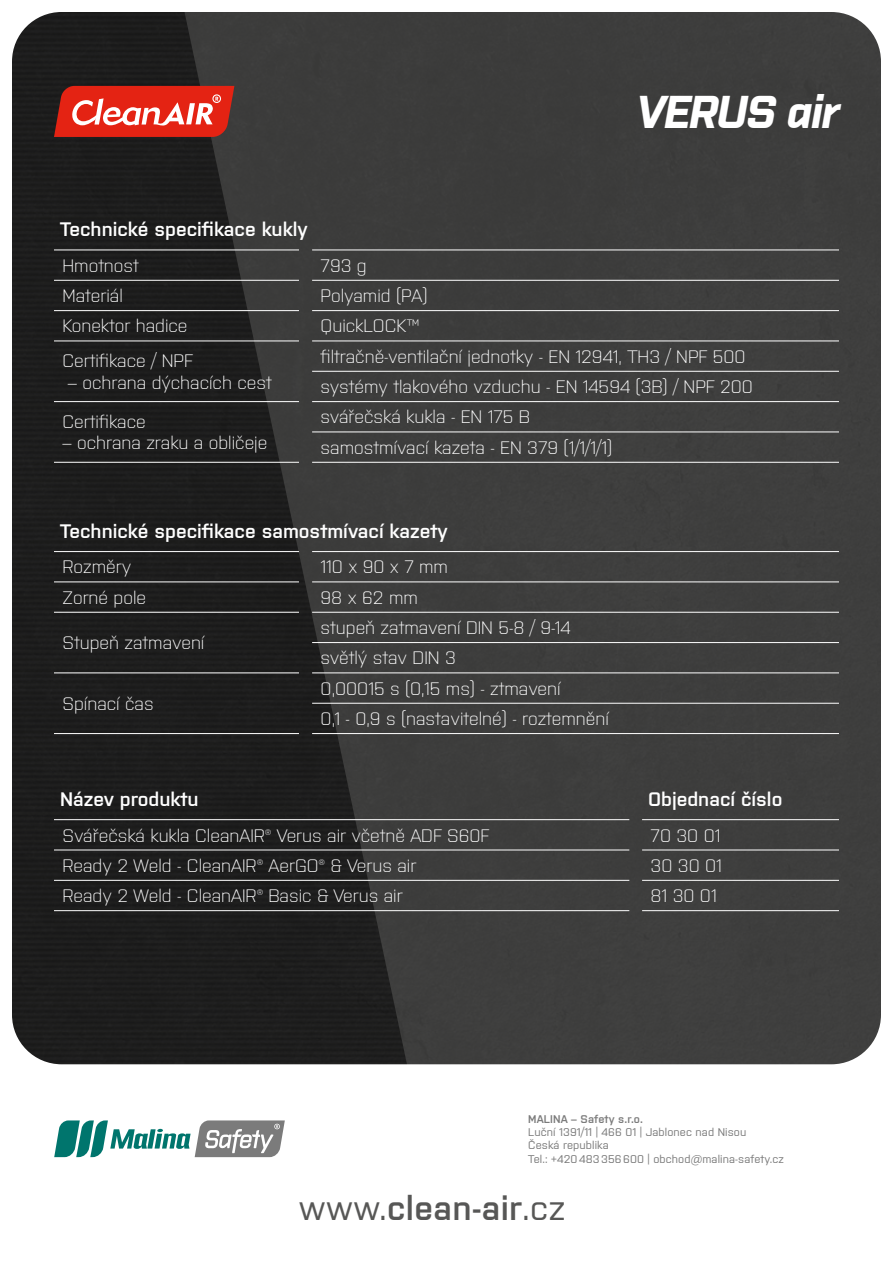
<style>
.page{position:relative;width:893px;height:1263px;background:#fff}
.page>*{position:absolute;margin:0;border:0;box-sizing:border-box;transform-origin:0 0}
.t1{font:italic 700 45.9px "Purista";letter-spacing:-.04em;color:#fff}
.t2{font:600 34.05px "Purista";letter-spacing:.01em;color:#575756}
.t3{font:600 19.5px "Purista";color:#fff}
.t4{font:300 18px/30.3px "Purista";color:#fff}
.t5{font:500 11.1px/13.4px "Purista";letter-spacing:.01em;color:#7b7b7b}
.t6{font:600 11.1px "Purista";letter-spacing:.01em;color:#7b7b7b}
.s1{font-weight:500}
</style>
<div class="page">
<img style="left:13px;top:13px;width:867px;height:1050px">
<hr style="left:54px;top:250px;width:245px;height:1px;background:#fff">
<hr style="left:312px;top:250px;width:527px;height:1px;background:#fff">
<hr style="left:54px;top:280px;width:245px;height:1px;background:#fff">
<hr style="left:312px;top:280px;width:527px;height:1px;background:#fff">
<hr style="left:54px;top:310px;width:245px;height:1px;background:#fff">
<hr style="left:312px;top:310px;width:527px;height:1px;background:#fff">
<hr style="left:54px;top:341px;width:245px;height:1px;background:#fff">
<hr style="left:312px;top:341px;width:527px;height:1px;background:#fff">
<hr style="left:312px;top:371px;width:527px;height:1px;background:#fff">
<hr style="left:54px;top:401px;width:245px;height:1px;background:#fff">
<hr style="left:54px;top:462px;width:245px;height:1px;background:#fff">
<hr style="left:312px;top:401px;width:527px;height:1px;background:#fff">
<hr style="left:312px;top:432px;width:527px;height:1px;background:#fff">
<hr style="left:312px;top:462px;width:527px;height:1px;background:#fff">
<hr style="left:54px;top:551px;width:245px;height:1px;background:#fff">
<hr style="left:312px;top:551px;width:527px;height:1px;background:#fff">
<hr style="left:54px;top:581px;width:245px;height:1px;background:#fff">
<hr style="left:312px;top:581px;width:527px;height:1px;background:#fff">
<hr style="left:54px;top:612px;width:245px;height:1px;background:#fff">
<hr style="left:312px;top:612px;width:527px;height:1px;background:#fff">
<hr style="left:312px;top:642px;width:527px;height:1px;background:#fff">
<hr style="left:54px;top:672px;width:245px;height:1px;background:#fff">
<hr style="left:54px;top:733px;width:245px;height:1px;background:#fff">
<hr style="left:312px;top:672px;width:527px;height:1px;background:#fff">
<hr style="left:312px;top:703px;width:527px;height:1px;background:#fff">
<hr style="left:312px;top:733px;width:527px;height:1px;background:#fff">
<hr style="left:54px;top:819px;width:575px;height:1px;background:#fff">
<hr style="left:642px;top:819px;width:197px;height:1px;background:#fff">
<hr style="left:54px;top:880px;width:575px;height:1px;background:#fff">
<hr style="left:642px;top:880px;width:197px;height:1px;background:#fff">
<hr style="left:54px;top:910px;width:575px;height:1px;background:#fff">
<hr style="left:642px;top:910px;width:197px;height:1px;background:#fff">
<hr style="left:54px;top:850px;width:575px;height:1px;background:#fff">
<hr style="left:642px;top:850px;width:197px;height:1px;background:#fff">
<svg style="left:13px;top:13px;width:32px;height:32px"></svg>
<svg style="left:13px;top:1026px;width:272px;height:131px"></svg>
<div style="left:0;top:0;width:893px;height:1076px;border:12px solid #fff;border-radius:56px"></div>
<div style="left:886px;top:0;width:7px;height:1263px;background:#fff"></div>
<svg style="left:807px;top:1026px;width:79px;height:50px"></svg>
<svg style="left:848px;top:1px;width:38px;height:44px"></svg>
<svg style="left:54px;top:86px;width:180px;height:60px;background:#c14035"></svg>
<h1 class="t1" style="left:636px;top:79px;width:204px">VERUS air</h1>
<p class="t3" style="left:60px;top:215px;width:249px">Technické specifikace kukly</p>
<p class="t4" style="left:63px;top:249px;width:78px">Hmotnost</p>
<p class="t4" style="left:321px;top:249px;width:48px">793 g</p>
<p class="t4" style="left:63px;top:279px;width:62px">Materiál</p>
<p class="t4" style="left:321px;top:279px;width:108px">Polyamid (PA)</p>
<p class="t4" style="left:63px;top:310px;width:127px">Konektor hadice</p>
<p class="t4" style="left:321px;top:310px;width:100px">QuickLOCK™</p>
<p class="t4" style="left:63px;top:344px;width:132px">Certifikace / NPF</p>
<p class="t4" style="left:68px;top:366px;width:205px">– ochrana dýchacích cest</p>
<p class="t4" style="left:321px;top:340px;width:434px">filtračně-ventilační jednotky - EN 12941, TH3 / NPF 500 systémy tlakového vzduchu - EN 14594 (3B) / NPF 200</p>
<p class="t4" style="left:63px;top:405px;width:85px">Certifikace</p>
<p class="t4" style="left:63px;top:426px;width:206px">– ochrana zraku a obličeje</p>
<p class="t4" style="left:321px;top:401px;width:293px">svářečská kukla - EN 175 B samostmívací kazeta - EN 379 (1/1/1/1)</p>
<p class="t3" style="left:60px;top:516px;width:389px">Technické specifikace samostmívací kazety</p>
<p class="t4" style="left:63px;top:550px;width:70px">Rozměry</p>
<p class="t4" style="left:321px;top:550px;width:129px">110 x 90 x 7 mm</p>
<p class="t4" style="left:63px;top:581px;width:85px">Zorné pole</p>
<p class="t4" style="left:321px;top:581px;width:99px">98 x 62 mm</p>
<p class="t4" style="left:63px;top:626px;width:143px">Stupeň zatmavení</p>
<p class="t4" style="left:321px;top:611px;width:252px">stupeň zatmavení DIN 5-8 / 9-14 světlý stav DIN 3</p>
<p class="t4" style="left:63px;top:687px;width:93px">Spínací čas</p>
<p class="t4" style="left:321px;top:672px;width:290px">0,00015 s (0,15 ms) - ztmavení<br>0,1 - 0,9 s (nastavitelné) - roztemnění</p>
<p class="t3" style="left:60px;top:784px;width:140px">Název produktu</p>
<p class="t3" style="left:648px;top:784px;width:136px">Objednací číslo</p>
<p class="t4" style="left:63px;top:819px;width:428px">Svářečská kukla CleanAIR® Verus air včetně ADF S60F</p>
<p class="t4" style="left:651px;top:819px;width:71px">70 30 01</p>
<p class="t4" style="left:63px;top:849px;width:355px">Ready 2 Weld - CleanAIR® AerGO® &amp; Verus air</p>
<p class="t4" style="left:651px;top:849px;width:73px">30 30 01</p>
<p class="t4" style="left:63px;top:879px;width:342px">Ready 2 Weld - CleanAIR® Basic &amp; Verus air</p>
<p class="t4" style="left:651px;top:879px;width:68px">81 30 01</p>
<p class="t6" style="left:528px;top:1111px;width:116px">MALINA – Safety s.r.o.</p>
<p class="t5" style="left:528px;top:1124px;width:257px">Luční 1391/11 | 466 01 | Jablonec nad Nisou<br>Česká republika<br>Tel.: +420483356600 | obchod@malina-safety.cz</p>
<h2 class="t2" style="left:299px;top:1183px;width:268px"><span class="s1">www.</span>clean-air<span class="s1">.cz</span></h2>
</div>
